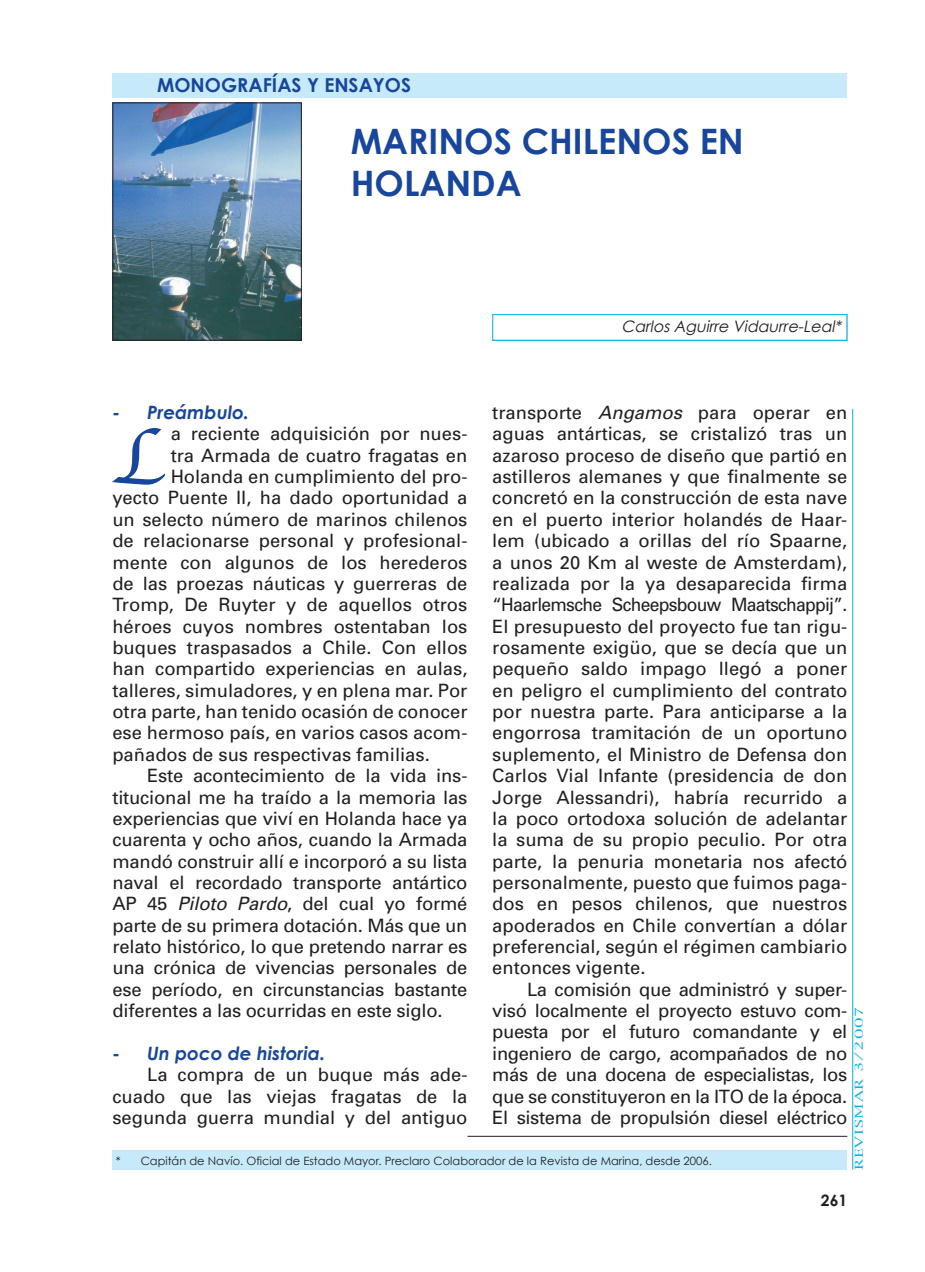
<style>
.page{position:relative;width:925px;height:1272px;background:#fff}
.page>*{position:absolute;margin:0;border:0;box-sizing:border-box;transform-origin:0 0}
.t1{font:81.38px "Apple Chancery";color:#18469d}
.t2{font:700 35px/42px "Century Gothic";color:#18469d}
.t3{font:700 19.25px "Century Gothic";color:#18469d}
.t4{font:18.38px/21.3px "Univers";color:#231f20;text-align:justify}
.t5{font:italic 700 18.38px "Century Gothic";color:#18469d}
.t6{font:italic 15.75px "Century Gothic";color:#231f20}
.t7{font:700 15.75px "Century Gothic";color:#231f20}
.t8{font:11.38px "Century Gothic";color:#231f20}
.t9{font:10.5px "New York";letter-spacing:.05em;color:#00aeef;scale:1.5 1}
.s1{font-style:italic}
</style>
<div class="page">
<div style="left:112px;top:1149px;width:734px;height:20px;background:#c6eafa"></div>
<hr style="left:851px;top:409px;width:1px;height:760px;background:#00aeef">
<hr style="left:467px;top:1135px;width:379px;height:1px;background:#231f20">
<div style="left:492px;top:314px;width:354px;height:26px;border:1px solid #00aeef"></div>
<div style="left:112px;top:73px;width:734px;height:24px;background:#c6eafa"></div>
<img style="left:114px;top:104px;width:186px;height:234px">
<div style="left:112px;top:102px;width:190px;height:238px;border:1px solid #231f20"></div>
<p class="t3" style="left:157px;top:73px;width:255px">MONOGRAFÍAS Y ENSAYOS</p>
<h2 class="t2" style="left:350px;top:119px;width:394px">MARINOS CHILENOS EN<br>HOLANDA</h2>
<p class="t6" style="left:621px;top:316px;width:224px">Carlos Aguirre Vidaurre-Leal*</p>
<p class="t5" style="left:112px;top:400px;width:138px">- Preámbulo.</p>
<h1 class="t1" style="left:112px;top:392px;width:54px">L</h1>
<p class="t4" style="left:171px;top:423px;width:298px">a reciente adquisición por nues-</p>
<p class="t4" style="left:492px;top:402px;width:356px">transporte <span class="s1">Angamos</span> para operar en aguas antárticas, se cristalizó tras un azaroso proceso de diseño que partió en astilleros alemanes y que finalmente se concretó en la construcción de esta nave en el puerto interior holandés de Haar&shy;lem (ubicado a orillas del río Spaarne, a unos 20 Km al weste de Amsterdam), realizada por la ya desaparecida firma “Haarlemsche Scheepsbouw Maatschappij”.<br>El presupuesto del proyecto fue tan rigu&shy;rosamente exigüo, que se decía que un pequeño saldo impago llegó a poner en peligro el cumplimiento del contrato por nuestra parte. Para anticiparse a la engorrosa tramitación de un oportuno suplemento, el Ministro de Defensa don Carlos Vial Infante (presidencia de don Jorge Alessandri), habría recurrido a la poco ortodoxa solución de adelantar la suma de su propio peculio. Por otra parte, la penuria monetaria nos afectó personalmente, puesto que fuimos paga&shy;dos en pesos chilenos, que nuestros apoderados en Chile convertían a dólar preferencial, según el régimen cambiario entonces vigente.</p>
<p class="t4" style="left:492px;top:978px;width:356px;text-indent:35px">La comisión que administró y super&shy;visó localmente el proyecto estuvo com&shy;puesta por el futuro comandante y el ingeniero de cargo, acompañados de no más de una docena de especialistas, los que se constituyeron en la ITO de la época.<br>El sistema de propulsión diesel eléctrico</p>
<p class="t8" style="left:116px;top:1154px;width:597px">* Capitán de Navío. Oficial de Estado Mayor. Preclaro Colaborador de la Revista de Marina, desde 2006.</p>
<p class="t4" style="left:171px;top:444px;width:298px">tra Armada de cuatro fragatas en</p>
<p class="t4" style="left:171px;top:466px;width:298px">Holanda en cumplimiento del pro-</p>
<p class="t4" style="left:112px;top:487px;width:356px">yecto Puente II, ha dado oportunidad a</p>
<p class="t4" style="left:112px;top:509px;width:356px">un selecto número de marinos chilenos</p>
<p class="t4" style="left:112px;top:530px;width:356px">de relacionarse personal y profesional-</p>
<p class="t4" style="left:112px;top:551px;width:356px">mente con algunos de los herederos</p>
<p class="t4" style="left:112px;top:573px;width:356px">de las proezas náuticas y guerreras de</p>
<p class="t4" style="left:112px;top:594px;width:356px">Tromp, De Ruyter y de aquellos otros</p>
<p class="t4" style="left:112px;top:615px;width:356px">héroes cuyos nombres ostentaban los</p>
<p class="t4" style="left:112px;top:637px;width:356px">buques traspasados a Chile. Con ellos</p>
<p class="t4" style="left:112px;top:658px;width:356px">han compartido experiencias en aulas,</p>
<p class="t4" style="left:112px;top:679px;width:356px">talleres, simuladores, y en plena mar. Por</p>
<p class="t4" style="left:112px;top:701px;width:356px">otra parte, han tenido ocasión de conocer</p>
<p class="t4" style="left:112px;top:722px;width:356px">ese hermoso país, en varios casos acom-</p>
<p class="t4" style="left:112px;top:743px;width:319px">pañados de sus respectivas familias.</p>
<p class="t4" style="left:147px;top:765px;width:321px">Este acontecimiento de la vida ins-</p>
<p class="t4" style="left:112px;top:786px;width:356px">titucional me ha traído a la memoria las</p>
<p class="t4" style="left:112px;top:807px;width:356px">experiencias que viví en Holanda hace ya</p>
<p class="t4" style="left:112px;top:829px;width:356px">cuarenta y ocho años, cuando la Armada</p>
<p class="t4" style="left:112px;top:850px;width:356px">mandó construir allí e incorporó a su lista</p>
<p class="t4" style="left:112px;top:871px;width:356px">naval el recordado transporte antártico</p>
<p class="t4" style="left:112px;top:893px;width:356px">AP 45 <span class="s1">Piloto Pardo</span>, del cual yo formé</p>
<p class="t4" style="left:112px;top:914px;width:356px">parte de su primera dotación. Más que un</p>
<p class="t4" style="left:112px;top:936px;width:356px">relato histórico, lo que pretendo narrar es</p>
<p class="t4" style="left:112px;top:957px;width:356px">una crónica de vivencias personales de</p>
<p class="t4" style="left:112px;top:978px;width:356px">ese período, en circunstancias bastante</p>
<p class="t4" style="left:112px;top:1000px;width:331px">diferentes a las ocurridas en este siglo.</p>
<p class="t5" style="left:112px;top:1041px;width:214px">- Un poco de historia.</p>
<p class="t4" style="left:112px;top:1064px;width:356px;text-indent:35px">La compra de un buque más ade&shy;cuado que las viejas fragatas de la segunda guerra mundial y del antiguo</p>
<p class="t9" style="left:851px;top:1169px;width:110px;rotate:-90deg">REVISMAR 3/2007</p>
<p class="t7" style="left:820px;top:1190px;width:28px">261</p>
</div>
